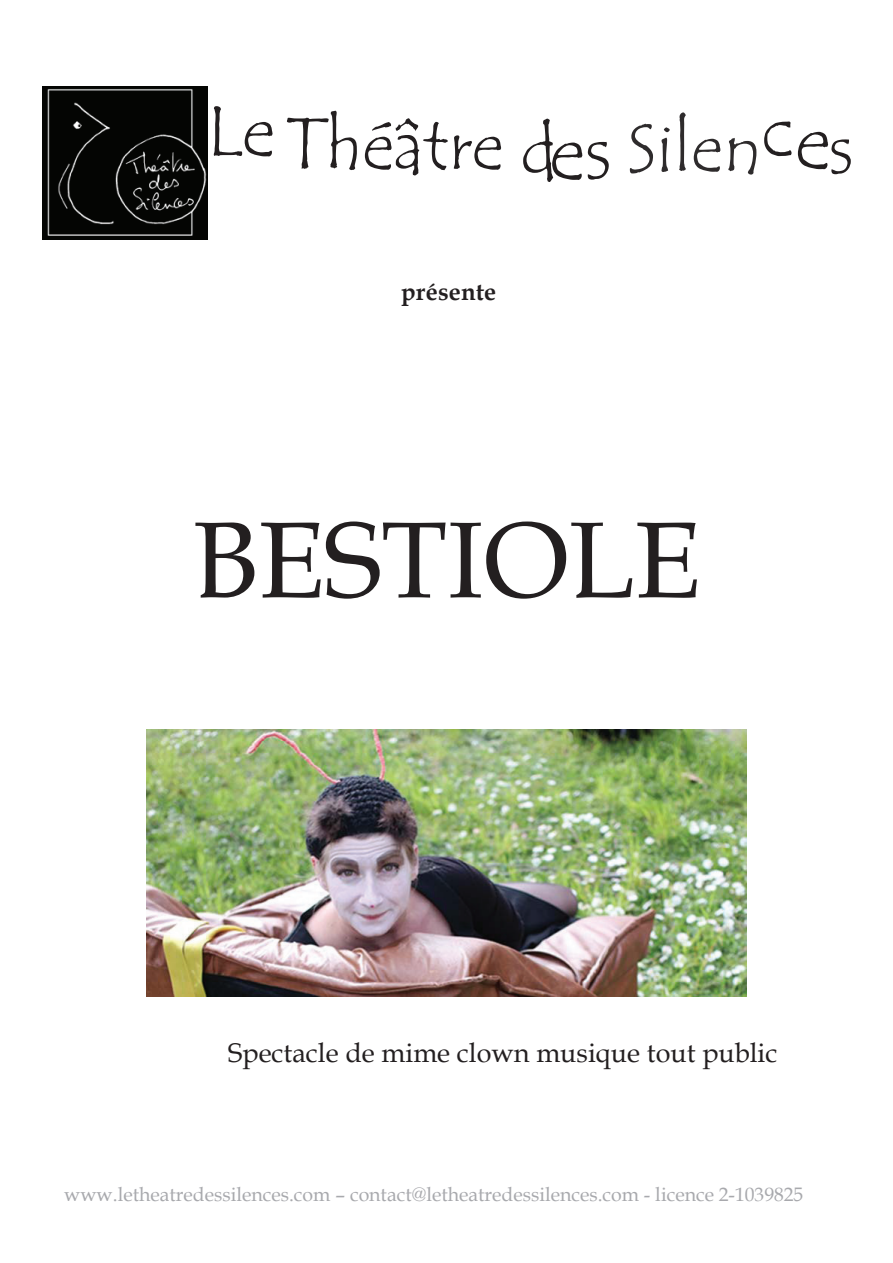
<style>
.page{position:relative;width:893px;height:1263px;background:#fff}
.page>*{position:absolute;margin:0;border:0;box-sizing:border-box;transform-origin:0 0}
.t1{font:108px "Book Antiqua";color:#231f20}
.t2{font:69px "Tempus Sans ITC";color:#231f20}
.t3{font:27px "Book Antiqua";color:#231f20}
.t4{font:700 24px "Book Antiqua";letter-spacing:.01em;color:#231f20}
.t5{font:19.5px "Book Antiqua";color:#a8a9ad}
.s1{font-size:75px}
.s2{font-size:72px}
.s3{font-size:78px}
.s4{color:#2e2b2c}
</style>
<div class="page">
<img style="left:43px;top:86px;width:165px;height:153px">
<img style="left:146px;top:729px;width:600px;height:267px">
<h2 class="t2" style="left:207px;top:102px;width:648px"><sup>Le</sup><span class="s1">T</span>héâtre <span class="s2">d</span><span class="s3">es</span> <span class="s4">Silen</span><sup>c</sup><span class="s3">e</span><span class="s2">s</span></h2>
<p class="t4" style="left:401px;top:276px;width:96px">présente</p>
<h1 class="t1" style="left:192px;top:485px;width:510px">BESTIOLE</h1>
<h3 class="t3" style="left:228px;top:1034px;width:551px">Spectacle de mime clown musique tout public</h3>
<p class="t5" style="left:64px;top:1180px;width:741px">www.letheatredessilences.com – contact@letheatredessilences.com - licence 2-1039825</p>
</div>
